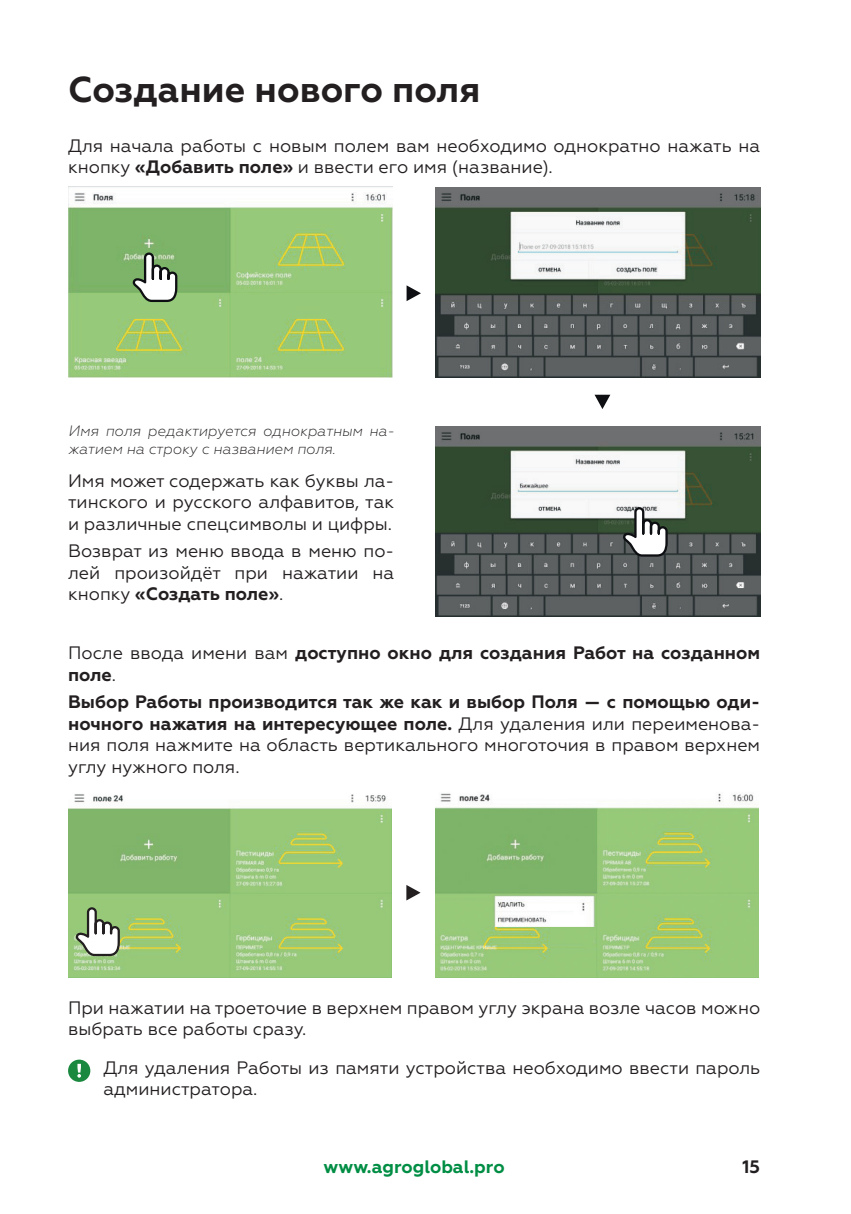
<style>
.page{position:relative;width:851px;height:1214px;background:#fff}
.page>*{position:absolute;margin:0;border:0;box-sizing:border-box;transform-origin:0 0}
.t1{font:700 36px "Geometria";color:#231f20}
.t2{font:18px/21.6px "Geometria";color:#231f20}
.t3{font:700 18px/21.6px "Geometria";color:#231f20}
.t4{font:700 18px "Geometria";color:#008d44}
.t5{font:italic 300 15px/18px "Geometria";color:#231f20}
.s1{font-weight:700}
.s2{font-weight:400}
</style>
<div class="page">
<img style="left:435px;top:793px;width:323px;height:184px">
<img style="left:68px;top:794px;width:323px;height:183px">
<svg style="left:406px;top:885px;width:14px;height:15px"></svg>
<svg style="left:76px;top:906px;width:45px;height:51px"></svg>
<div style="left:68px;top:1059px;width:22px;height:22px;background:#1a883e;border-radius:50%"></div>
<svg style="left:77px;top:1063px;width:4px;height:14px"></svg>
<img style="left:435px;top:426px;width:325px;height:190px">
<img style="left:435px;top:187px;width:325px;height:190px">
<img style="left:68px;top:186px;width:324px;height:191px">
<svg style="left:622px;top:508px;width:46px;height:49px"></svg>
<svg style="left:132px;top:251px;width:46px;height:52px"></svg>
<svg style="left:406px;top:285px;width:15px;height:16px"></svg>
<svg style="left:594px;top:394px;width:16px;height:15px"></svg>
<h1 class="t1" style="left:68px;top:68px;width:414px">Создание нового поля</h1>
<p class="t2" style="left:68px;top:135px;width:693px">Для начала работы с новым полем вам необходимо однократно нажать на кнопку <span class="s1">«Добавить поле»</span> и ввести его имя (название).</p>
<p class="t5" style="left:68px;top:421px;width:327px">Имя поля редактируется однократным на&shy;жатием на строку с названием поля.</p>
<p class="t2" style="left:68px;top:469px;width:327px;text-align:justify">Имя может содержать как буквы ла&shy;тинского и русского алфавитов, так и различные спецсимволы и цифры.</p>
<p class="t2" style="left:68px;top:540px;width:327px;text-align:justify">Возврат из меню ввода в меню по&shy;лей произойдёт при нажатии на кнопку <span class="s1">«Создать поле»</span>.</p>
<p class="t3" style="left:68px;top:642px;width:693px"><span class="s2">После ввода имени вам</span> доступно окно для создания Работ на созданном поле<span class="s2">.</span></p>
<p class="t2" style="left:68px;top:691px;width:693px;text-align:justify"><span class="s1">Выбор Работы производится так же как и выбор Поля — с помощью оди&shy;ночного нажатия на интересующее поле.</span> Для удаления или переименова&shy;ния поля нажмите на область вертикального многоточия в правом верхнем углу нужного поля.</p>
<p class="t2" style="left:68px;top:996px;width:693px">При нажатии на троеточие в верхнем правом углу экрана возле часов можно выбрать все работы сразу.</p>
<p class="t2" style="left:103px;top:1056px;width:658px">Для удаления Работы из памяти устройства необходимо ввести пароль администратора.</p>
<p class="t4" style="left:323px;top:1155px;width:183px">www.agroglobal.pro</p>
<p class="t3" style="left:742px;top:1156px;width:19px">15</p>
</div>
